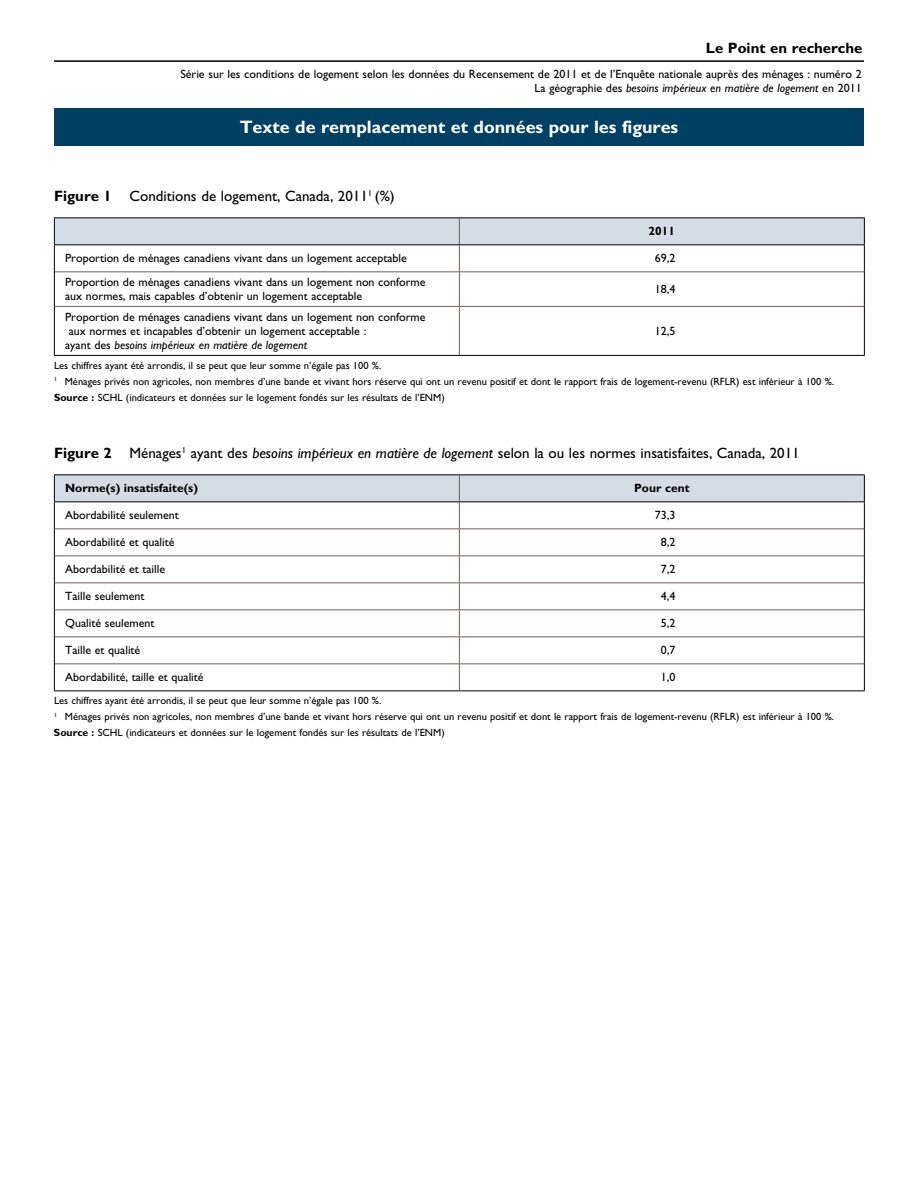
<style>
.page{position:relative;width:918px;height:1188px;background:#fff}
.page>*{position:absolute;margin:0;border:0;box-sizing:border-box;transform-origin:0 0}
.CENSUS_Caption_Annex{font:700 18px "Gill Sans Std";color:#fff}
.CENSUS_Caption_Figur{font:15px "Gill Sans Std";color:#000}
.t1{font:700 15px "Gill Sans Std";color:#000}
.CENSUS_Table_2_left{font:12px/14.4px "Gill Sans Std";color:#000;text-align:right}
.CENSUS_Table_2_left-2{font:italic 12px "Gill Sans Std";color:#000}
.CENSUS_Table_1_bold{font:700 12px "Gill Sans Std";color:#000}
.CENSUS_Table_3_right{font:12px "Gill Sans Std";color:#000}
.CENSUS_Caption_Figur-2{font:10.5px "Gill Sans Std";color:#000}
.CENSUS_Table_4{font:10.5px "Gill Sans Std";color:#000}
.s1{font-style:italic}
.s2{font-weight:700}
.s3{font-style:normal}
</style>
<div class="page">
<hr style="left:54px;top:60px;width:810px;height:2px;background:#000">
<div style="left:54px;top:108px;width:810px;height:38px;background:#004062"></div>
<hr style="left:459px;top:272px;width:1px;height:34px;background:#6e615e">
<hr style="left:55px;top:306px;width:404px;height:1px;background:#6e615e">
<hr style="left:459px;top:306px;width:405px;height:1px;background:#6e615e">
<hr style="left:459px;top:307px;width:1px;height:48px;background:#6e615e">
<hr style="left:54px;top:217px;width:405px;height:1px;background:#000">
<hr style="left:459px;top:217px;width:406px;height:1px;background:#000">
<svg style="left:54px;top:218px;width:811px;height:54px"></svg>
<hr style="left:54px;top:272px;width:1px;height:34px;background:#000">
<hr style="left:864px;top:272px;width:1px;height:34px;background:#000">
<hr style="left:54px;top:306px;width:1px;height:49px;background:#000">
<hr style="left:864px;top:306px;width:1px;height:49px;background:#000">
<hr style="left:54px;top:355px;width:405px;height:1px;background:#000">
<hr style="left:459px;top:355px;width:406px;height:1px;background:#000">
<hr style="left:54px;top:474px;width:405px;height:1px;background:#000">
<hr style="left:459px;top:474px;width:406px;height:1px;background:#000">
<svg style="left:54px;top:475px;width:811px;height:215px"></svg>
<hr style="left:54px;top:690px;width:405px;height:1px;background:#000">
<hr style="left:459px;top:690px;width:406px;height:1px;background:#000">
<p class="t1" style="left:706px;top:39px;width:158px">Le Point en recherche</p>
<p class="CENSUS_Table_2_left" style="left:180px;top:66px;width:683px">Série sur les conditions de logement selon les données du Recensement de 2011 et de l’Enquête nationale auprès des ménages : numéro 2<br>La géographie des <span class="s1">besoins impérieux en matière de logement</span> en 2011</p>
<p class="CENSUS_Caption_Annex" style="left:240px;top:116px;width:440px">Texte de remplacement et données pour les figures</p>
<p class="CENSUS_Caption_Figur" style="left:54px;top:187px;width:342px"><span class="s2">Figure 1</span> Conditions de logement, Canada, 2011<sup>1</sup> (%)</p>
<p class="CENSUS_Table_1_bold" style="left:649px;top:224px;width:28px">2011</p>
<p class="CENSUS_Table_2_left" style="left:65px;top:251px;width:343px">Proportion de ménages canadiens vivant dans un logement acceptable</p>
<p class="CENSUS_Table_3_right" style="left:655px;top:251px;width:22px">69,2</p>
<p class="CENSUS_Table_2_left" style="left:65px;top:275px;width:362px;text-align:left">Proportion de ménages canadiens vivant dans un logement non conforme aux normes, mais capables d’obtenir un logement acceptable</p>
<p class="CENSUS_Table_3_right" style="left:655px;top:282px;width:22px">18,4</p>
<p class="CENSUS_Table_2_left" style="left:65px;top:309px;width:362px">Proportion de ménages canadiens vivant dans un logement non conforme</p>
<p class="CENSUS_Table_2_left" style="left:69px;top:324px;width:299px">aux normes et incapables d’obtenir un logement acceptable :</p>
<p class="CENSUS_Table_2_left-2" style="left:65px;top:338px;width:243px"><span class="s3">ayant des</span> besoins impérieux en matière de logement</p>
<p class="CENSUS_Table_3_right" style="left:655px;top:324px;width:22px">12,5</p>
<p class="CENSUS_Table_4" style="left:54px;top:359px;width:329px">Les chiffres ayant été arrondis, il se peut que leur somme n’égale pas 100 %.</p>
<p class="CENSUS_Caption_Figur-2" style="left:54px;top:375px;width:782px"><sup>1</sup> Ménages privés non agricoles, non membres d’une bande et vivant hors réserve qui ont un revenu positif et dont le rapport frais de logement-revenu (RFLR) est inférieur à 100 %.</p>
<p class="CENSUS_Table_4" style="left:54px;top:391px;width:392px"><span class="s2">Source :</span> SCHL (indicateurs et données sur le logement fondés sur les résultats de l’ENM)</p>
<p class="CENSUS_Caption_Figur" style="left:54px;top:444px;width:747px"><span class="s2">Figure 2</span> Ménages<sup>1</sup> ayant des <span class="s1">besoins impérieux en matière de logement</span> selon la ou les normes insatisfaites, Canada, 2011</p>
<p class="CENSUS_Table_1_bold" style="left:65px;top:481px;width:134px">Norme(s) insatisfaite(s)</p>
<p class="CENSUS_Table_1_bold" style="left:634px;top:481px;width:57px">Pour cent</p>
<p class="CENSUS_Table_2_left" style="left:65px;top:508px;width:115px">Abordabilité seulement</p>
<p class="CENSUS_Table_3_right" style="left:655px;top:509px;width:22px">73,3</p>
<p class="CENSUS_Table_2_left" style="left:65px;top:535px;width:111px">Abordabilité et qualité</p>
<p class="CENSUS_Table_3_right" style="left:661px;top:536px;width:16px">8,2</p>
<p class="CENSUS_Table_2_left" style="left:65px;top:562px;width:102px">Abordabilité et taille</p>
<p class="CENSUS_Table_3_right" style="left:661px;top:563px;width:16px">7,2</p>
<p class="CENSUS_Table_2_left" style="left:65px;top:589px;width:81px">Taille seulement</p>
<p class="CENSUS_Table_3_right" style="left:661px;top:590px;width:16px">4,4</p>
<p class="CENSUS_Table_2_left" style="left:65px;top:616px;width:91px">Qualité seulement</p>
<p class="CENSUS_Table_3_right" style="left:661px;top:617px;width:16px">5,2</p>
<p class="CENSUS_Table_2_left" style="left:65px;top:643px;width:77px">Taille et qualité</p>
<p class="CENSUS_Table_3_right" style="left:661px;top:644px;width:16px">0,7</p>
<p class="CENSUS_Table_2_left" style="left:65px;top:670px;width:140px">Abordabilité, taille et qualité</p>
<p class="CENSUS_Table_3_right" style="left:661px;top:671px;width:16px">1,0</p>
<p class="CENSUS_Table_4" style="left:54px;top:695px;width:329px">Les chiffres ayant été arrondis, il se peut que leur somme n’égale pas 100 %.</p>
<p class="CENSUS_Caption_Figur-2" style="left:54px;top:711px;width:782px"><sup>1</sup> Ménages privés non agricoles, non membres d’une bande et vivant hors réserve qui ont un revenu positif et dont le rapport frais de logement-revenu (RFLR) est inférieur à 100 %.</p>
<p class="CENSUS_Table_4" style="left:54px;top:726px;width:392px"><span class="s2">Source :</span> SCHL (indicateurs et données sur le logement fondés sur les résultats de l’ENM)</p>
</div>
